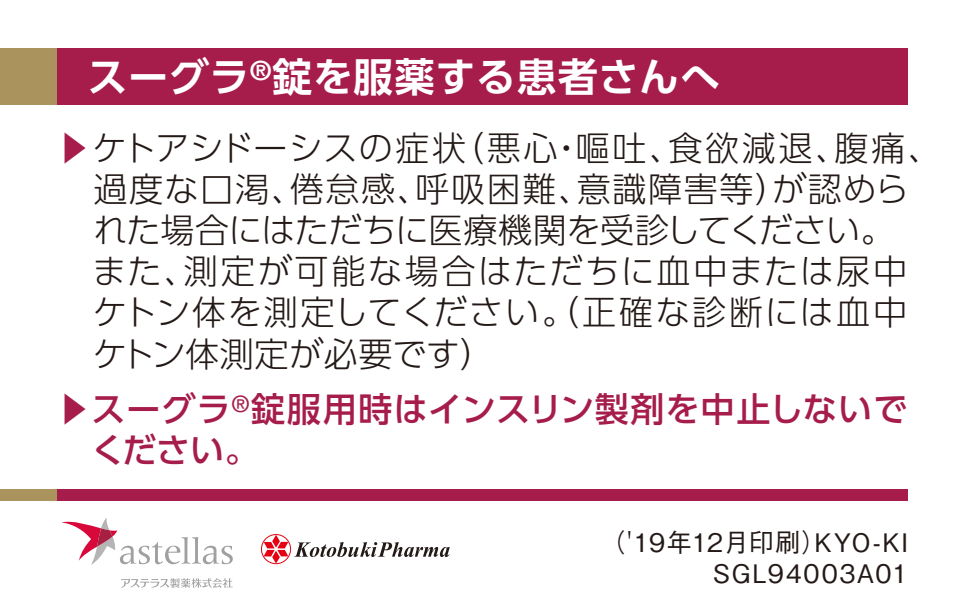
<style>
.page{position:relative;width:964px;height:613px;background:#fff}
.page>*{position:absolute;margin:0;border:0;box-sizing:border-box;transform-origin:0 0}
.t1{font:700 39.6px "UD Shin Go Pro De";letter-spacing:.025em;color:#fff}
.t2{font:300 34px "UD Shin Go Pro";letter-spacing:.04em;color:#231916}
.t3{font:300 34px/41.2px "UD Shin Go Pro";letter-spacing:.02em;color:#231916}
.t4{font:500 34px/41.2px "UD Shin Go Pro";letter-spacing:.03em;color:#a61d4b}
.t5{font:300 34px "UD Shin Go Pro";letter-spacing:-.015em;color:#231916}
.t6{font:300 34px "UD Shin Go Pro";letter-spacing:.07em;color:#231916}
.t7{font:300 34px "UD Shin Go Pro";letter-spacing:.015em;color:#231916}
.t8{font:700 26.8px "Helvetica Neue";color:#fff}
.t9{font:500 25.6px/31.2px "Gothic BBB Pr 5";letter-spacing:.05em;color:#231916}
.t10{font:500 22.8px "Helvetica Neue";color:#a61d4b}
.s1{color:#a61d4b}
.s2{font-weight:300}
</style>
<div class="page">
<div style="left:0;top:48px;width:907px;height:57px;background:#a61d4b"></div>
<div style="left:0;top:48px;width:57px;height:57px;background:#ab935e"></div>
<div style="left:0;top:489px;width:907px;height:11px;background:#a61d4b"></div>
<div style="left:0;top:489px;width:57px;height:11px;background:#ab935e"></div>
<svg style="left:121px;top:578px;width:112px;height:9px"></svg>
<svg style="left:61px;top:518px;width:172px;height:46px"></svg>
<svg style="left:264px;top:535px;width:24px;height:28px"></svg>
<div style="left:261px;top:533px;width:30px;height:31px;border:1px solid #e60013;border-radius:50%"></div>
<svg style="left:296px;top:542px;width:154px;height:14px"></svg>
<p class="t1" style="left:88px;top:45px;width:163px">スーグラ</p>
<p class="t1" style="left:272px;top:45px;width:449px">錠を服薬する患者さんへ</p>
<p class="t8" style="left:250px;top:54px;width:23px">®</p>
<p class="t7" style="left:57px;top:120px;width:411px"><span class="s1">▶</span>ケトアシドーシスの症状</p>
<p class="t2" style="left:450px;top:120px;width:109px">（悪心</p>
<p class="t2" style="left:549px;top:120px;width:36px">・</p>
<p class="t2" style="left:576px;top:120px;width:109px">嘔吐、</p>
<p class="t2" style="left:668px;top:120px;width:182px">食欲減退、</p>
<p class="t2" style="left:834px;top:120px;width:109px">腹痛、</p>
<p class="t2" style="left:772px;top:161px;width:138px">が認めら</p>
<p class="t2" style="left:577px;top:161px;width:214px">意識障害等）</p>
<p class="t2" style="left:290px;top:161px;width:142px">倦怠感、</p>
<p class="t2" style="left:415px;top:161px;width:178px">呼吸困難、</p>
<p class="t2" style="left:94px;top:161px;width:213px">過度な口渇、</p>
<p class="t5" style="left:93px;top:202px;width:803px">れた場合にはただちに医療機関を受診してください。</p>
<p class="t6" style="left:184px;top:244px;width:725px">測定が可能な場合はただちに血中または尿中</p>
<p class="t3" style="left:93px;top:249px;width:816px;text-indent:-36px">　また、<br>ケトン体を測定してください。（正確な診断には血中ケトン体測定が必要です(</p>
<p class="t4" style="left:251px;top:387px;width:658px">錠服用時はインスリン製剤を中止しないで</p>
<p class="t4" style="left:91px;top:387px;width:169px;text-indent:-34px"><span class="s2">▶</span>スーグラください。</p>
<p class="t10" style="left:232px;top:390px;width:20px">®</p>
<p class="t9" style="left:713px;top:524px;width:197px;text-indent:-112px">（'19年12月印刷）<br>SGL94003A01</p>
<p class="t9" style="left:814px;top:524px;width:95px">KYO-KI</p>
</div>
